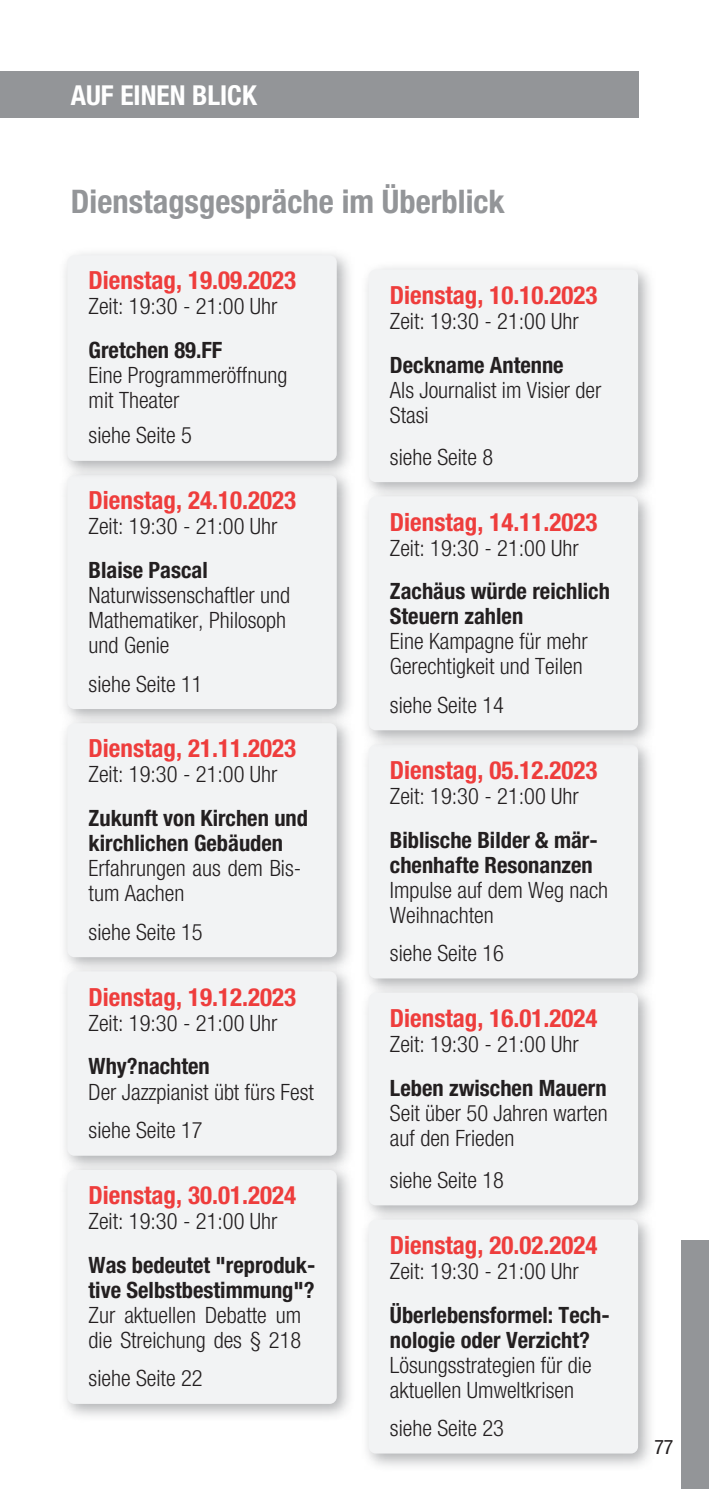
<style>
.page{position:relative;width:709px;height:1489px;background:#fff}
.page>*{position:absolute;margin:0;border:0;box-sizing:border-box;transform-origin:0 0}
.t1{font:32.5px "Helvetica Neue LT 77 Bd Cn";color:#939598}
.t2{font:27.5px "Helvetica Neue LT 77 Bd Cn";color:#fff}
.t3{font:25px "Helvetica Neue LT 77 Bd Cn";color:#ee3d3c}
.t4{font:22.5px/25px "Helvetica Neue LT 47 Lt Cn";color:#231f20}
.t5{font:22.5px/25px "Helvetica Neue LT 77 Bd Cn";color:#231f20}
.t6{font:20px "Helvetica Neue LT 57 Cn";color:#231f20}
</style>
<div class="page">
<div style="left:0;top:71px;width:638px;height:47px;background:#939598"></div>
<div style="left:680px;top:1240px;width:29px;height:248px;background:#939598"></div>
<div style="left:59px;top:466px;width:296px;height:261px;background:#939598;opacity:.75"></div>
<div style="left:67px;top:475px;width:270px;height:234px;background:#f2f3f4;border-radius:7px"></div>
<div style="left:59px;top:246px;width:296px;height:233px;background:#939598;opacity:.75"></div>
<div style="left:67px;top:255px;width:270px;height:206px;background:#f2f3f4;border-radius:7px"></div>
<div style="left:360px;top:735px;width:296px;height:261px;background:#939598;opacity:.75"></div>
<div style="left:369px;top:744px;width:269px;height:234px;background:#f2f3f4;border-radius:7px"></div>
<div style="left:360px;top:261px;width:296px;height:240px;background:#939598;opacity:.75"></div>
<div style="left:369px;top:269px;width:269px;height:213px;background:#f2f3f4;border-radius:7px"></div>
<div style="left:360px;top:487px;width:296px;height:261px;background:#939598;opacity:.75"></div>
<div style="left:369px;top:496px;width:269px;height:234px;background:#f2f3f4;border-radius:7px"></div>
<div style="left:59px;top:714px;width:296px;height:261px;background:#939598;opacity:.75"></div>
<div style="left:67px;top:723px;width:270px;height:234px;background:#f2f3f4;border-radius:7px"></div>
<div style="left:59px;top:962px;width:296px;height:212px;background:#939598;opacity:.75"></div>
<div style="left:67px;top:971px;width:270px;height:184px;background:#f2f3f4;border-radius:7px"></div>
<div style="left:360px;top:983px;width:296px;height:241px;background:#939598;opacity:.75"></div>
<div style="left:369px;top:992px;width:269px;height:213px;background:#f2f3f4;border-radius:7px"></div>
<div style="left:59px;top:1161px;width:296px;height:261px;background:#939598;opacity:.75"></div>
<div style="left:67px;top:1169px;width:270px;height:234px;background:#f2f3f4;border-radius:7px"></div>
<div style="left:360px;top:1210px;width:296px;height:261px;background:#939598;opacity:.75"></div>
<div style="left:369px;top:1219px;width:269px;height:234px;background:#f2f3f4;border-radius:7px"></div>
<p class="t2" style="left:71px;top:79px;width:187px">AUF EINEN BLICK</p>
<h1 class="t1" style="left:71px;top:182px;width:435px">Dienstagsgespräche im Überblick</h1>
<p class="t3" style="left:89px;top:265px;width:209px">Dienstag, 19.09.2023</p>
<p class="t4" style="left:89px;top:294px;width:190px">Zeit: 19:30 - 21:00 Uhr</p>
<p class="t5" style="left:89px;top:338px;width:135px">Gretchen 89.FF</p>
<p class="t4" style="left:89px;top:363px;width:200px">Eine Programmeröffnung mit Theater</p>
<p class="t4" style="left:89px;top:423px;width:105px">siehe Seite 5</p>
<p class="t3" style="left:89px;top:485px;width:209px">Dienstag, 24.10.2023</p>
<p class="t4" style="left:89px;top:513px;width:190px">Zeit: 19:30 - 21:00 Uhr</p>
<p class="t5" style="left:89px;top:557px;width:121px">Blaise Pascal</p>
<p class="t4" style="left:89px;top:582px;width:203px">Naturwissenschaftler und<br>Mathematiker, Philosoph und Genie</p>
<p class="t4" style="left:89px;top:671px;width:115px">siehe Seite 11</p>
<p class="t3" style="left:89px;top:733px;width:209px">Dienstag, 21.11.2023</p>
<p class="t4" style="left:89px;top:761px;width:190px">Zeit: 19:30 - 21:00 Uhr</p>
<p class="t5" style="left:89px;top:805px;width:221px">Zukunft von Kirchen und kirchlichen Gebäuden</p>
<p class="t4" style="left:89px;top:855px;width:214px">Erfahrungen aus dem Bis&shy;tum Aachen</p>
<p class="t4" style="left:89px;top:919px;width:115px">siehe Seite 15</p>
<p class="t3" style="left:89px;top:981px;width:209px">Dienstag, 19.12.2023</p>
<p class="t4" style="left:89px;top:1010px;width:190px">Zeit: 19:30 - 21:00 Uhr</p>
<p class="t5" style="left:89px;top:1054px;width:123px">Why?nachten</p>
<p class="t4" style="left:89px;top:1072px;width:227px;line-height:38.8px">Der Jazzpianist übt fürs Fest siehe Seite 17</p>
<p class="t3" style="left:89px;top:1180px;width:209px">Dienstag, 30.01.2024</p>
<p class="t4" style="left:89px;top:1208px;width:190px">Zeit: 19:30 - 21:00 Uhr</p>
<p class="t5" style="left:89px;top:1252px;width:228px">Was bedeutet "reproduk&shy;tive Selbstbestimmung"?</p>
<p class="t4" style="left:89px;top:1302px;width:214px">Zur aktuellen Debatte um die Streichung des § 218</p>
<p class="t4" style="left:89px;top:1365px;width:115px">siehe Seite 22</p>
<p class="t3" style="left:390px;top:280px;width:209px">Dienstag, 10.10.2023</p>
<p class="t4" style="left:390px;top:308px;width:190px">Zeit: 19:30 - 21:00 Uhr</p>
<p class="t5" style="left:390px;top:352px;width:175px">Deckname Antenne</p>
<p class="t4" style="left:390px;top:377px;width:213px">Als Journalist im Visier der<br>Stasi</p>
<p class="t4" style="left:390px;top:444px;width:105px">siehe Seite 8</p>
<p class="t3" style="left:390px;top:506px;width:209px">Dienstag, 14.11.2023</p>
<p class="t4" style="left:390px;top:535px;width:190px">Zeit: 19:30 - 21:00 Uhr</p>
<p class="t5" style="left:390px;top:579px;width:221px">Zachäus würde reichlich<br>Steuern zahlen</p>
<p class="t4" style="left:390px;top:629px;width:199px">Eine Kampagne für mehr<br>Gerechtigkeit und Teilen</p>
<p class="t4" style="left:390px;top:692px;width:115px">siehe Seite 14</p>
<p class="t3" style="left:390px;top:754px;width:209px">Dienstag, 05.12.2023</p>
<p class="t4" style="left:390px;top:783px;width:190px">Zeit: 19:30 - 21:00 Uhr</p>
<p class="t5" style="left:390px;top:827px;width:209px">Biblische Bilder &amp; mär&shy;chenhafte Resonanzen</p>
<p class="t4" style="left:390px;top:877px;width:220px">Impulse auf dem Weg nach<br>Weihnachten</p>
<p class="t4" style="left:390px;top:940px;width:115px">siehe Seite 16</p>
<p class="t3" style="left:390px;top:1002px;width:209px">Dienstag, 16.01.2024</p>
<p class="t4" style="left:390px;top:1031px;width:190px">Zeit: 19:30 - 21:00 Uhr</p>
<p class="t5" style="left:390px;top:1075px;width:218px">Leben zwischen Mauern</p>
<p class="t4" style="left:390px;top:1100px;width:219px">Seit über 50 Jahren warten auf den Frieden</p>
<p class="t4" style="left:390px;top:1167px;width:115px">siehe Seite 18</p>
<p class="t3" style="left:390px;top:1229px;width:209px">Dienstag, 20.02.2024</p>
<p class="t4" style="left:390px;top:1258px;width:190px">Zeit: 19:30 - 21:00 Uhr</p>
<p class="t5" style="left:390px;top:1302px;width:221px">Überlebensformel: Tech&shy;nologie oder Verzicht?</p>
<p class="t4" style="left:390px;top:1351px;width:203px">Lösungsstrategien für die aktuellen Umweltkrisen</p>
<p class="t4" style="left:390px;top:1415px;width:115px">siehe Seite 23</p>
<p class="t6" style="left:654px;top:1434px;width:21px">77</p>
</div>
